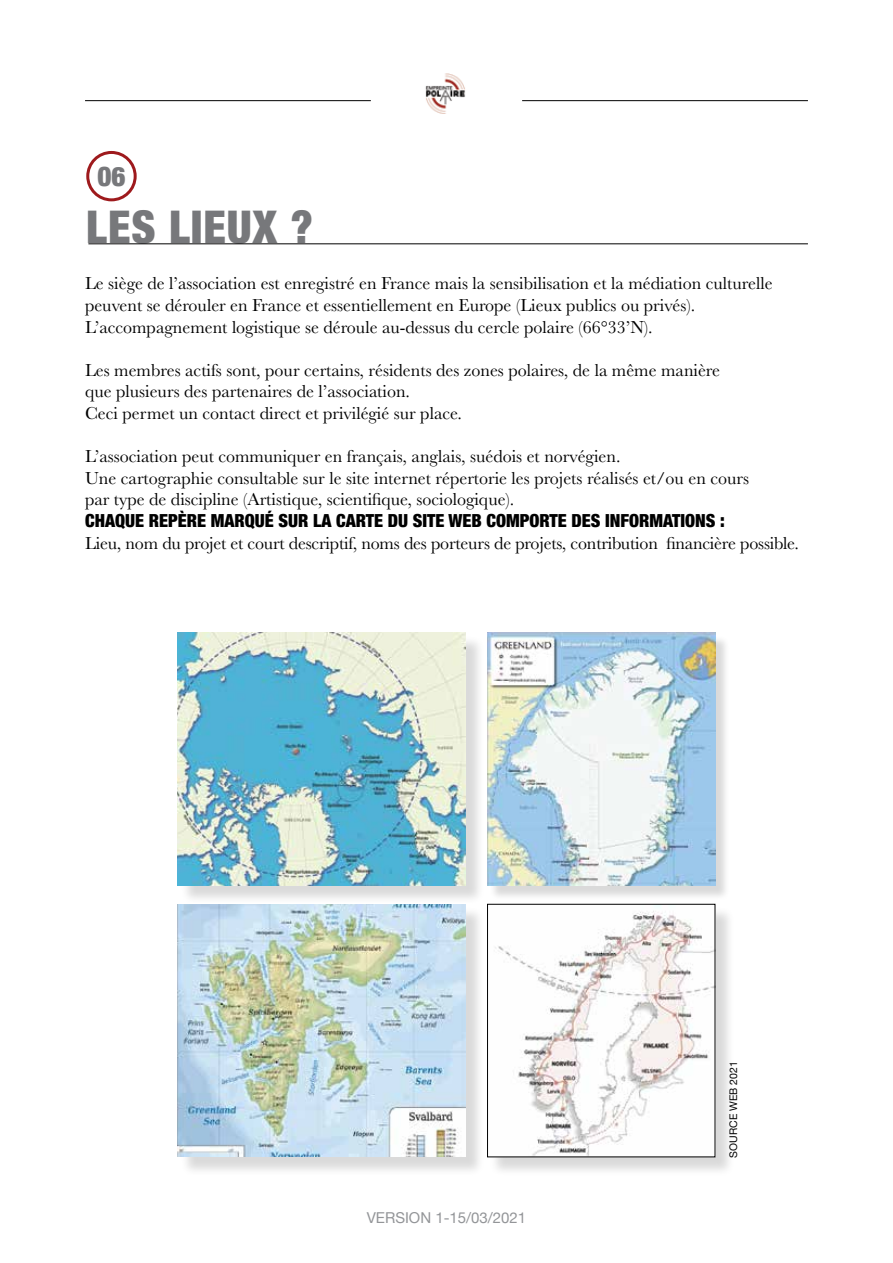
<style>
.page{position:relative;width:893px;height:1263px;background:#fff}
.page>*{position:absolute;margin:0;border:0;box-sizing:border-box;transform-origin:0 0}
.t1{font:900 condensed 45px "Helvetica Neue";letter-spacing:.02em;color:#77787b}
.t2{font:900 condensed 27px "Helvetica Neue";color:#77787b}
.t3{font:18px/21.6px "Baskerville";color:#000}
.t4{font:900 condensed 18px "Helvetica Neue";color:#000}
.t5{font:15px "Helvetica Neue";color:#939598}
.t6{font:10.5px "Helvetica Neue";color:#000}
</style>
<div class="page">
<img style="left:425px;top:73px;width:40px;height:41px">
<hr style="left:85px;top:100px;width:286px;height:1px;background:#000">
<hr style="left:522px;top:100px;width:286px;height:1px;background:#000">
<div style="left:86px;top:151px;width:51px;height:50px;border:3px solid #9e1a1d;border-radius:50%"></div>
<hr style="left:88px;top:243px;width:720px;height:1px;background:#000">
<div style="left:180px;top:635px;width:305px;height:270px;background:#000;opacity:.15"></div>
<img style="left:178px;top:633px;width:288px;height:252px">
<div style="left:180px;top:906px;width:305px;height:270px;background:#000;opacity:.15"></div>
<img style="left:178px;top:904px;width:288px;height:253px">
<div style="left:489px;top:906px;width:246px;height:271px;background:#000;opacity:.15"></div>
<img style="left:489px;top:906px;width:224px;height:249px">
<div style="left:487px;top:904px;width:228px;height:253px;border:1px solid #000"></div>
<div style="left:490px;top:635px;width:240px;height:266px;background:#000;opacity:.15"></div>
<img style="left:487px;top:633px;width:228px;height:252px">
<h2 class="t2" style="left:98px;top:160px;width:29px">06</h2>
<h1 class="t1" style="left:86px;top:199px;width:228px">LES LIEUX ?</h1>
<p class="t3" style="left:85px;top:273px;width:689px">Le siège de l’association est enregistré en France mais la sensibilisation et la médiation culturelle peuvent se dérouler en France et essentiellement en Europe (Lieux publics ou privés).<br>L’accompagnement logistique se déroule au-dessus du cercle polaire (66°33’N).</p>
<p class="t3" style="left:85px;top:359px;width:637px">Les membres actifs sont, pour certains, résidents des zones polaires, de la même manière que plusieurs des partenaires de l’association.<br>Ceci permet un contact direct et privilégié sur place.</p>
<p class="t3" style="left:85px;top:446px;width:666px">L’association peut communiquer en français, anglais, suédois et norvégien.<br>Une cartographie consultable sur le site internet répertorie les projets réalisés et/ou en cours par type de discipline (Artistique, scientifique, sociologique).</p>
<p class="t4" style="left:85px;top:509px;width:641px">CHAQUE REPÈRE MARQUÉ SUR LA CARTE DU SITE WEB COMPORTE DES INFORMATIONS :</p>
<p class="t3" style="left:85px;top:532px;width:715px">Lieu, nom du projet et court descriptif, noms des porteurs de projets, contribution financière possible.</p>
<p class="t5" style="left:367px;top:1209px;width:161px">VERSION 1-15/03/2021</p>
<p class="t6" style="left:727px;top:1157px;width:98px;rotate:-90deg">SOURCE WEB 2021</p>
</div>
